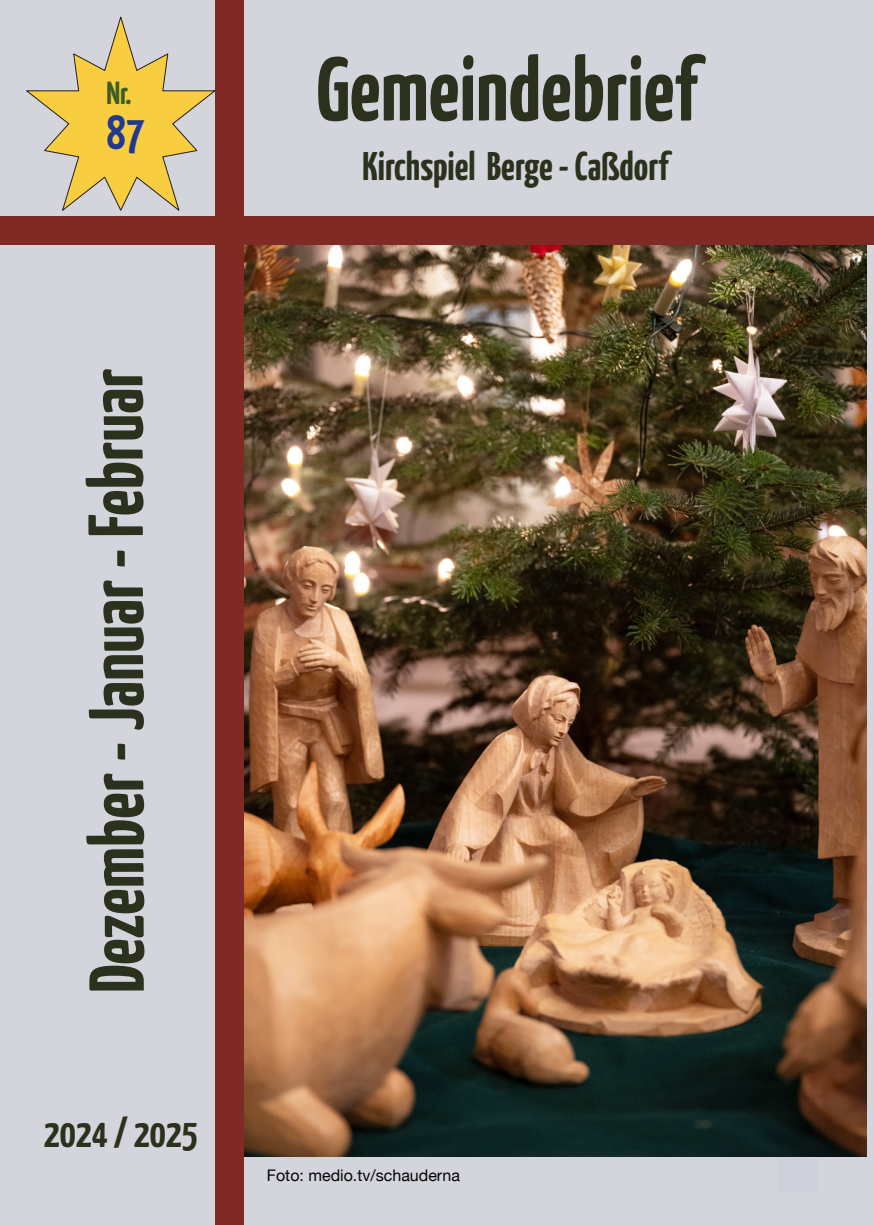
<style>
.page{position:relative;width:874px;height:1225px;background:#fff}
.page>*{position:absolute;margin:0;border:0;box-sizing:border-box;transform-origin:0 0}
.t1{font:700 90.2px "Yanone Kaffeesatz";color:#2b311c}
.t2{font:700 77.6px "Yanone Kaffeesatz";color:#2b311c}
.t3{font:700 48px "Yanone Kaffeesatz";color:#213991}
.t4{font:700 40px "Yanone Kaffeesatz";color:#2b311c}
.t5{font:700 32px "Yanone Kaffeesatz";color:#3d5e1e}
.t6{font:16px "Helvetica Neue";color:#030505}
</style>
<div class="page">
<div style="left:0;top:0;width:873px;height:1225px;background:#d4d4dc"></div>
<svg style="left:26px;top:16px;width:189px;height:195px"></svg>
<img style="left:243px;top:245px;width:622px;height:912px">
<div style="left:215px;top:0;width:28px;height:1225px;background:#7f2a24"></div>
<div style="left:0;top:216px;width:873px;height:29px;background:#7f2a24"></div>
<div style="left:777px;top:1158px;width:40px;height:33px;background:#d0d0da"></div>
<p class="t5" style="left:106px;top:80px;width:27px">Nr.</p>
<p class="t3" style="left:106px;top:114px;width:40px">87</p>
<h1 class="t1" style="left:316px;top:54px;width:383px">Gemeindebrief</h1>
<p class="t4" style="left:362px;top:151px;width:308px">Kirchspiel Berge - Caßdorf</p>
<h2 class="t2" style="left:86px;top:992px;width:626px;rotate:-90deg">Dezember - Januar - Februar</h2>
<p class="t4" style="left:44px;top:1117px;width:155px">2024 / 2025</p>
<p class="t6" style="left:267px;top:1165px;width:194px">Foto: medio.tv/schauderna</p>
</div>
